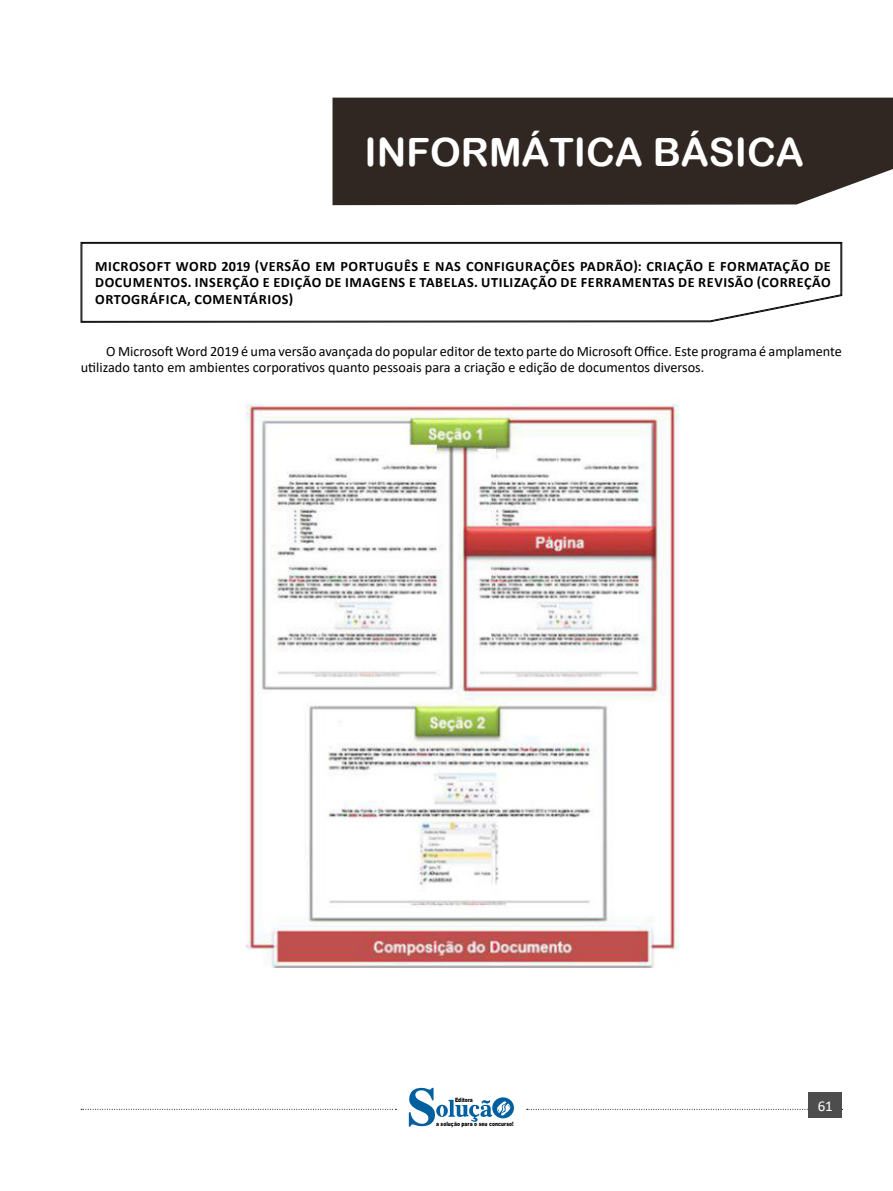
<style>
.page{position:relative;width:893px;height:1191px;background:#fff}
.page>*{position:absolute;margin:0;border:0;box-sizing:border-box;transform-origin:0 0}
.t1{font:39px "Arial Rounded MT Bold";color:#fff}
.t2{font:15px "Calibri";color:#fff}
.t3{font:14.25px/16.5px "Calibri";color:#000}
.CAIXINHAS{font:700 14.25px/16.5px "Calibri";letter-spacing:.04em;color:#000;text-align:justify}
.t4{font:900 6px "Arial";color:#000;scale:.76 1}
</style>
<div class="page">
<svg style="left:409px;top:1087px;width:105px;height:40px"></svg>
<div style="left:332px;top:98px;width:561px;height:107px;background:#302722"></div>
<svg style="left:527px;top:1109px;width:316px;height:1px"></svg>
<svg style="left:81px;top:1108px;width:315px;height:1px"></svg>
<div style="left:809px;top:1092px;width:33px;height:26px;background:#4d4d4d"></div>
<svg style="left:81px;top:242px;width:761px;height:81px;background:#525252"></svg>
<svg style="left:81px;top:243px;width:760px;height:79px"></svg>
<img style="left:245px;top:404px;width:434px;height:564px">
<h1 class="t1" style="left:365px;top:129px;width:441px">INFORMÁTICA BÁSICA</h1>
<p class="CAIXINHAS" style="left:95px;top:257px;width:737px">MICROSOFT WORD 2019 (VERSÃO EM PORTUGUÊS E NAS CONFIGURAÇÕES PADRÃO): CRIAÇÃO E FORMATAÇÃO DE DOCUMENTOS. INSERÇÃO E EDIÇÃO DE IMAGENS E TABELAS. UTILIZAÇÃO DE FERRAMENTAS DE REVISÃO (CORREÇÃO ORTOGRÁFICA, COMENTÁRIOS)</p>
<p class="t3" style="left:81px;top:342px;width:763px;text-indent:26px">O Microsoft Word 2019 é uma versão avançada do popular editor de texto parte do Microsoft Office. Este programa é amplamente utilizado tanto em ambientes corporativos quanto pessoais para a criação e edição de documentos diversos.</p>
<p class="t4" style="left:455px;top:1095px;width:25px">Editora</p>
<p class="t4" style="left:436px;top:1119px;width:103px">a solução para o seu concurso!</p>
<p class="t2" style="left:818px;top:1095px;width:16px">61</p>
</div>
